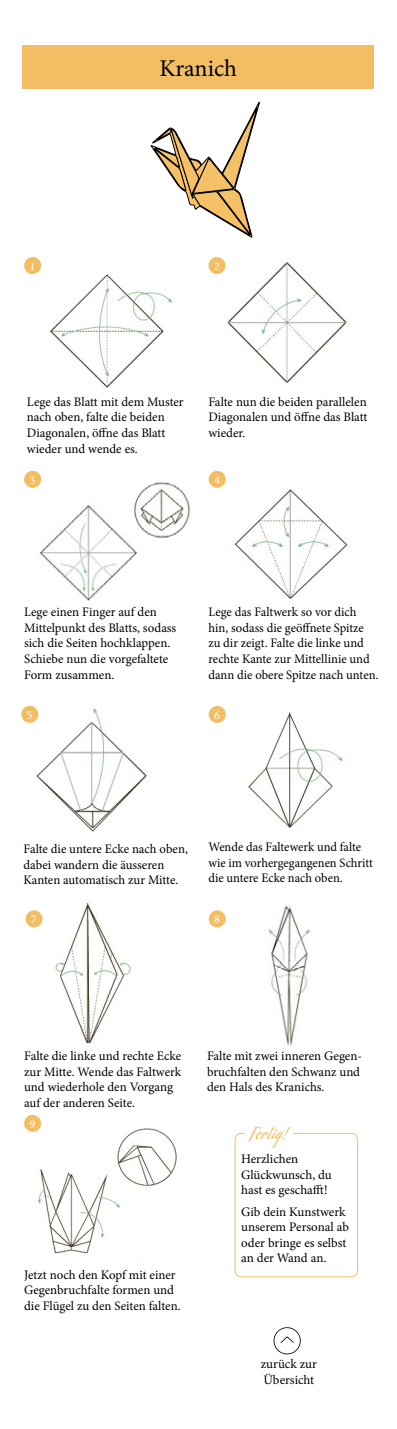
<style>
.page{position:relative;width:397px;height:1429px;background:#fff}
.page>*{position:absolute;margin:0;border:0;box-sizing:border-box;transform-origin:0 0}
.t1{font:24px "Minion Pro";letter-spacing:-.005em;color:#000}
.t2{font:16px "Aguafina Script";letter-spacing:.075em;color:#f3bd63}
.t3{font:13px/15.6px "Minion Pro";color:#000}
.t4{font:13px/15.6px "Minion Pro";color:#000;scale:.96 1}
.t5{font:12px "Minion Pro";color:#fff}
</style>
<div class="page">
<img style="left:37px;top:1128px;width:140px;height:126px">
<div style="left:22px;top:1116px;width:67px;height:49px;background:#fff"></div>
<img style="left:248px;top:712px;width:95px;height:116px">
<div style="left:223px;top:701px;width:30px;height:41px;background:#fff"></div>
<img style="left:36px;top:708px;width:111px;height:124px">
<div style="left:28px;top:695px;width:17px;height:33px;background:#fff"></div>
<img style="left:234px;top:489px;width:114px;height:110px">
<div style="left:225px;top:475px;width:19px;height:19px;background:#fff"></div>
<img style="left:39px;top:482px;width:152px;height:119px">
<div style="left:26px;top:471px;width:47px;height:47px;background:#fff"></div>
<img style="left:227px;top:262px;width:120px;height:121px">
<div style="left:214px;top:246px;width:43px;height:34px;background:#fff"></div>
<img style="left:49px;top:274px;width:124px;height:114px">
<div style="left:27px;top:254px;width:35px;height:43px;background:#fff"></div>
<div style="left:23px;top:45px;width:351px;height:43px;background:#f3bd63"></div>
<svg style="left:151px;top:102px;width:109px;height:135px"></svg>
<div style="left:24px;top:257px;width:17px;height:17px;background:#f3bd63;border-radius:50%"></div>
<div style="left:208px;top:257px;width:17px;height:17px;background:#f3bd63;border-radius:50%"></div>
<div style="left:24px;top:471px;width:17px;height:17px;background:#f3bd63;border-radius:50%"></div>
<div style="left:209px;top:471px;width:17px;height:17px;background:#f3bd63;border-radius:50%"></div>
<div style="left:21px;top:706px;width:17px;height:17px;background:#f3bd63;border-radius:50%"></div>
<div style="left:209px;top:706px;width:17px;height:17px;background:#f3bd63;border-radius:50%"></div>
<div style="left:26px;top:910px;width:17px;height:17px;background:#f3bd63;border-radius:50%"></div>
<div style="left:209px;top:910px;width:17px;height:17px;background:#f3bd63;border-radius:50%"></div>
<img style="left:55px;top:903px;width:76px;height:140px">
<img style="left:268px;top:906px;width:42px;height:140px">
<div style="left:24px;top:1115px;width:17px;height:17px;background:#f3bd63;border-radius:50%"></div>
<div style="left:234px;top:1133px;width:124px;height:144px;border:1px solid #f3bd63;border-radius:6px"></div>
<div style="left:245px;top:1123px;width:47px;height:23px;background:#fff"></div>
<svg style="left:273px;top:1327px;width:28px;height:28px"></svg>
<h1 class="t1" style="left:159px;top:52px;width:79px">Kranich</h1>
<p class="t5" style="left:30px;top:258px;width:6px">1</p>
<p class="t5" style="left:214px;top:258px;width:7px">2</p>
<p class="t3" style="left:27px;top:394px;width:158px">Lege das Blatt mit dem Muster nach oben, falte die beiden<br>Diagonalen, öffne das Blatt wieder und wende es.</p>
<p class="t3" style="left:208px;top:394px;width:160px;text-align:justify">Falte nun die beiden parallelen Diagonalen und öffne das Blatt wieder.</p>
<p class="t5" style="left:30px;top:472px;width:7px">3</p>
<p class="t5" style="left:214px;top:472px;width:7px">4</p>
<p class="t3" style="left:24px;top:604px;width:154px">Lege einen Finger auf den<br>Mittelpunkt des Blatts, sodass sich die Seiten hochklappen.<br>Schiebe nun die vorgefaltete<br>Form zusammen.</p>
<p class="t3" style="left:208px;top:604px;width:172px">Lege das Faltwerk so vor dich hin, sodass die geöffnete Spitze zu dir zeigt. Falte die linke und rechte Kante zur Mittellinie und dann die obere Spitze nach unten.</p>
<p class="t5" style="left:27px;top:707px;width:7px">5</p>
<p class="t5" style="left:214px;top:707px;width:7px">6</p>
<p class="t3" style="left:24px;top:841px;width:166px">Falte die untere Ecke nach oben, dabei wandern die äusseren<br>Kanten automatisch zur Mitte.</p>
<p class="t4" style="left:208px;top:839px;width:173px">Wende das Faltewerk und falte wie im vorhergegangenen Schritt die untere Ecke nach oben.</p>
<p class="t5" style="left:31px;top:911px;width:7px">7</p>
<p class="t5" style="left:214px;top:911px;width:7px">8</p>
<p class="t3" style="left:24px;top:1048px;width:159px">Falte die linke und rechte Ecke zur Mitte. Wende das Faltwerk und wiederhole den Vorgang auf der anderen Seite.</p>
<p class="t5" style="left:30px;top:1116px;width:7px">9</p>
<p class="t3" style="left:24px;top:1267px;width:158px">Jetzt noch den Kopf mit einer<br>Gegenbruchfalte formen und die Flügel zu den Seiten falten.</p>
<p class="t3" style="left:207px;top:1048px;width:157px">Falte mit zwei inneren Gegen&shy;bruchfalten den Schwanz und den Hals des Kranichs.</p>
<p class="t2" style="left:251px;top:1124px;width:38px">Fertig!</p>
<p class="t3" style="left:241px;top:1151px;width:92px">Herzlichen<br>Glückwunsch, du hast es geschafft!</p>
<p class="t3" style="left:241px;top:1203px;width:109px">Gib dein Kunstwerk unserem Personal ab oder bringe es selbst an der Wand an.</p>
<p class="t3" style="left:261px;top:1356px;width:58px">zurück zur<br>Übersicht</p>
</div>
